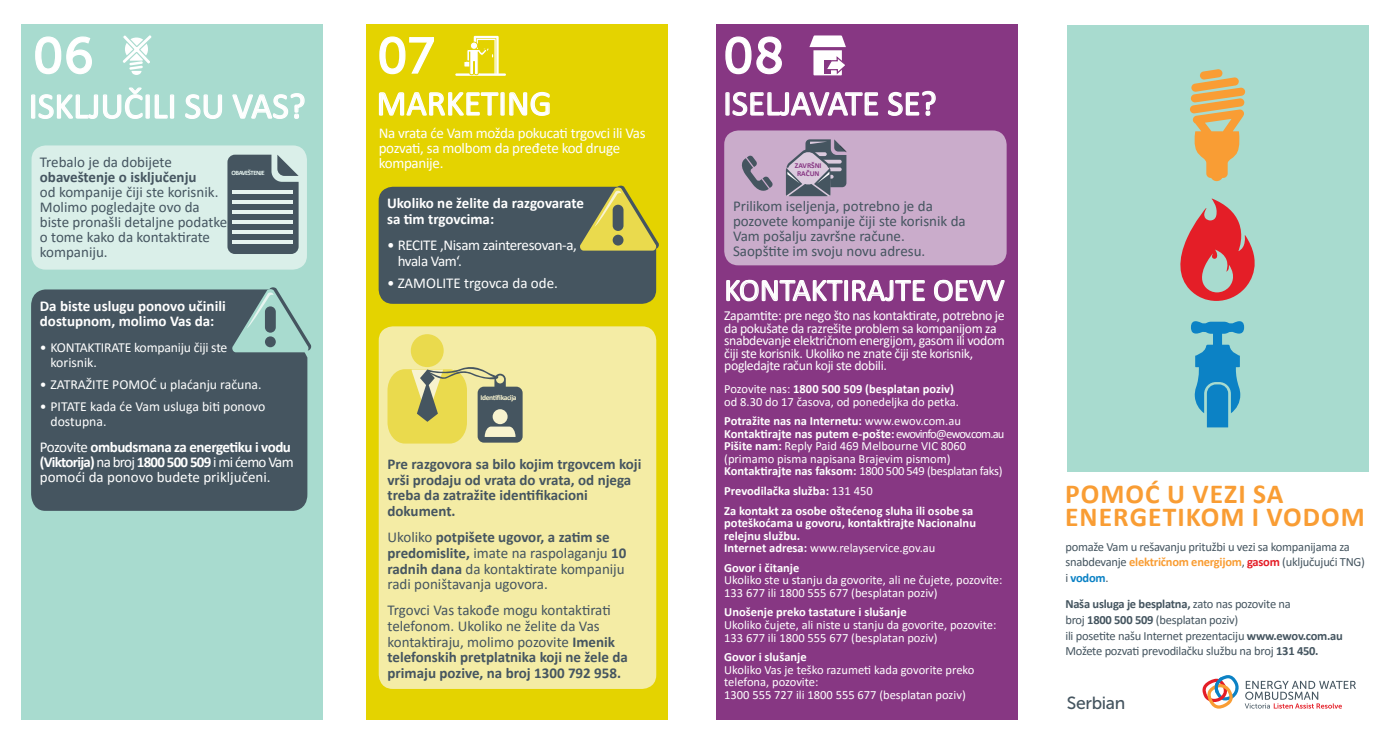
<style>
.page{position:relative;width:1393px;height:745px;background:#fff}
.page>*{position:absolute;margin:0;border:0;box-sizing:border-box;transform-origin:0 0}
.Head__40pt{font:50px "Museo Sans 500";color:#fff}
.HEADER_28pt{font:36.25px "Calibri";color:#fff}
.HEADER_28pt-2{font:35px "Calibri";color:#fff}
.HEADER_28pt-3{font:31.25px "Calibri";color:#fff}
.Cover__26pt{font:700 27.5px "Calibri";letter-spacing:.04em;color:#f99d34}
.LANGUAGE{font:17.5px "Museo Sans 500";letter-spacing:-.02em;color:#455560}
.Body__12pt_Demi{font:15px/15px "Calibri";color:#455560}
.Body__12pt_Book{font:15px/15.6px "Calibri";color:#455560}
.Body__12pt_Book-2{font:15px/15px "Calibri";letter-spacing:-.005em;color:#fff}
.Intro__12pt{font:15px/15px "Calibri";color:#455560}
.Body__12pt_Demi-2{font:700 15px/15.6px "Calibri";color:#455560}
.Body__12pt_Demi-3{font:700 15px/15px "Calibri";color:#fff}
.Intro__12pt-2{font:15px/15px "Calibri";letter-spacing:-.02em;color:#fff}
.Body__12pt_Book-3{font:15px/15.6px "Calibri";letter-spacing:-.025em;color:#fff}
.Intro__12pt-3{font:13.75px/12.5px "Calibri";letter-spacing:-.025em;color:#fff}
.Intro__12pt-4{font:13.75px/15px "Calibri";color:#fff}
.Body__10pt_Book{font:12.5px/12.5px "Calibri";color:#fff}
.Body__10pt_Book-2{font:12.5px/15.6px "Calibri";letter-spacing:-.02em;color:#455560}
.Body__10pt_Book-3{font:700 12.5px/12.5px "Calibri";color:#fff}
.Body__12pt_Demi-4{font:700 7.5px "Calibri";letter-spacing:-.05em;color:#f8f3cf}
.Body__12pt_Demi-5{font:700 7.5px "Calibri";color:#873783}
.Body__12pt_Demi-6{font:700 6.62px "Calibri";letter-spacing:-.075em;color:#e7f4f0}
.s1{font-weight:700}
.s2{font-weight:400}
.s3{font-weight:700;color:#f99d34}
.s4{font-weight:700;color:#e41e27}
.s5{font-weight:700;color:#0c82c5}
</style>
<div class="page">
<div style="left:21px;top:25px;width:301px;height:694px;background:#a8dbcf"></div>
<div style="left:367px;top:25px;width:301px;height:694px;background:#e4d300"></div>
<div style="left:716px;top:25px;width:301px;height:694px;background:#873783"></div>
<div style="left:1067px;top:25px;width:301px;height:446px;background:#a8dbcf"></div>
<svg style="left:1191px;top:321px;width:53px;height:106px"></svg>
<svg style="left:1180px;top:198px;width:75px;height:103px"></svg>
<svg style="left:1190px;top:69px;width:55px;height:112px"></svg>
<svg style="left:35px;top:36px;width:57px;height:39px"></svg>
<svg style="left:31px;top:87px;width:144px;height:32px"></svg>
<svg style="left:185px;top:94px;width:37px;height:25px"></svg>
<svg style="left:231px;top:24px;width:74px;height:95px"></svg>
<div style="left:31px;top:289px;width:276px;height:221px;background:#455560"></div>
<svg style="left:231px;top:287px;width:81px;height:65px"></svg>
<div style="left:265px;top:306px;width:11px;height:26px;background:#455560;border-radius:5px"></div>
<div style="left:265px;top:336px;width:11px;height:11px;background:#455560;border-radius:50%"></div>
<div style="left:32px;top:145px;width:275px;height:124px;background:#daefe9;border-radius:14px"></div>
<svg style="left:123px;top:35px;width:29px;height:40px"></svg>
<svg style="left:227px;top:154px;width:72px;height:100px;background:#576871"></svg>
<hr style="left:232px;top:190px;width:61px;height:3px;background:#e7f4f0">
<hr style="left:232px;top:200px;width:61px;height:4px;background:#e7f4f0">
<hr style="left:232px;top:210px;width:61px;height:4px;background:#e7f4f0">
<hr style="left:232px;top:220px;width:61px;height:4px;background:#e7f4f0">
<hr style="left:232px;top:230px;width:61px;height:4px;background:#e7f4f0">
<hr style="left:232px;top:240px;width:61px;height:4px;background:#e7f4f0">
<svg style="left:379px;top:36px;width:55px;height:39px"></svg>
<svg style="left:455px;top:36px;width:51px;height:40px"></svg>
<div style="left:470px;top:42px;width:7px;height:7px;background:#fff;border-radius:50%"></div>
<div style="left:470px;top:42px;width:8px;height:8px;border:1px solid #e4d300;border-radius:50%"></div>
<svg style="left:378px;top:91px;width:172px;height:25px"></svg>
<svg style="left:379px;top:185px;width:280px;height:118px;background:#58645a"></svg>
<div style="left:612px;top:204px;width:11px;height:27px;background:#455560;border-radius:5px"></div>
<div style="left:612px;top:234px;width:11px;height:11px;background:#455560;border-radius:50%"></div>
<div style="left:379px;top:326px;width:277px;height:362px;background:#f4eca5;border-radius:14px"></div>
<div style="left:411px;top:334px;width:33px;height:33px;background:#eada4d;border-radius:50%"></div>
<svg style="left:387px;top:363px;width:135px;height:80px"></svg>
<svg style="left:726px;top:279px;width:199px;height:23px"></svg>
<svg style="left:933px;top:279px;width:72px;height:23px"></svg>
<div style="left:724px;top:130px;width:282px;height:135px;background:#caaccb;border-radius:14px"></div>
<svg style="left:725px;top:36px;width:57px;height:39px"></svg>
<svg style="left:809px;top:35px;width:37px;height:41px"></svg>
<svg style="left:725px;top:91px;width:154px;height:25px"></svg>
<svg style="left:887px;top:24px;width:49px;height:92px"></svg>
<svg style="left:741px;top:155px;width:32px;height:36px"></svg>
<svg style="left:786px;top:139px;width:60px;height:57px"></svg>
<svg style="left:1202px;top:675px;width:154px;height:33px"></svg>
<p class="Head__40pt" style="left:33px;top:28px;width:63px">06</p>
<p class="HEADER_28pt" style="left:29px;top:81px;width:278px">ISKLJUČILI SU VAS?</p>
<p class="Body__12pt_Demi" style="left:40px;top:154px;width:189px">Trebalo je da dobijete <span class="s1">obaveštenje o isključenju<br></span>od kompanije čiji ste korisnik.<br>Molimo pogledajte ovo da biste pronašli detaljne podatke o tome kako da kontaktirate kompaniju.</p>
<p class="Body__12pt_Demi-6" style="left:232px;top:167px;width:35px">OBAVEŠTENJE</p>
<p class="Body__12pt_Demi-3" style="left:40px;top:298px;width:187px">Da biste uslugu ponovo učinili dostupnom, molimo Vas da:</p>
<p class="Intro__12pt-3" style="left:50px;top:339px;width:178px;line-height:15px;text-indent:-11px">• KONTAKTIRATE kompaniju čiji ste korisnik.</p>
<p class="Intro__12pt-4" style="left:40px;top:376px;width:223px">• ZATRAŽITE POMOĆ u plaćanju računa.</p>
<p class="Intro__12pt-4" style="left:50px;top:398px;width:216px;text-indent:-11px">• PITATE kada će Vam usluga biti ponovo dostupna.</p>
<p class="Body__12pt_Book-2" style="left:40px;top:438px;width:255px">Pozovite <span class="s1">ombudsmana za energetiku i vodu (Viktorija)</span> na broj <span class="s1">1800 500 509</span> i mi ćemo Vam pomoći da ponovo budete priključeni.</p>
<p class="Head__40pt" style="left:377px;top:28px;width:59px">07</p>
<p class="HEADER_28pt-2" style="left:376px;top:79px;width:177px">MARKETING</p>
<p class="Intro__12pt-2" style="left:379px;top:125px;width:268px">Na vrata će Vam možda pokucati trgovci ili Vas pozvati, sa molbom da pređete kod druge kompanije.</p>
<p class="Body__12pt_Demi-3" style="left:387px;top:195px;width:199px;line-height:15.6px">Ukoliko ne želite da razgovarate sa tim trgovcima:</p>
<p class="Body__12pt_Book-3" style="left:398px;top:237px;width:181px;text-indent:-11px">• RECITE ‚Nisam zainteresovan-a, hvala Vam‘.</p>
<p class="Body__12pt_Book-2" style="left:387px;top:275px;width:172px">• ZAMOLITE trgovca da ode.</p>
<p class="Body__12pt_Demi-4" style="left:480px;top:392px;width:37px">Identifikacija</p>
<p class="Body__12pt_Demi-2" style="left:387px;top:455px;width:255px">Pre razgovora sa bilo kojim trgovcem koji vrši prodaju od vrata do vrata, od njega treba da zatražite identifikacioni dokument.</p>
<p class="Body__12pt_Demi" style="left:387px;top:528px;width:240px;line-height:15.6px">Ukoliko <span class="s1">potpišete ugovor, a zatim se predomislite,</span> imate na raspolaganju <span class="s1">10 radnih dana</span> da kontaktirate kompaniju radi poništavanja ugovora.</p>
<p class="Body__12pt_Book" style="left:387px;top:602px;width:242px">Trgovci Vas takođe mogu kontaktirati telefonom. Ukoliko ne želite da Vas kontaktiraju, molimo pozovite <span class="s1">Imenik telefonskih pretplatnika koji ne žele da primaju pozive, na broj 1300 792 958.</span></p>
<p class="Head__40pt" style="left:723px;top:28px;width:63px">08</p>
<p class="HEADER_28pt-2" style="left:723px;top:79px;width:215px">ISELJAVATE SE?</p>
<p class="Body__12pt_Demi-5" style="left:795px;top:160px;width:28px">ZAVRŠNI</p>
<p class="Body__12pt_Demi-5" style="left:797px;top:168px;width:24px">RAČUN</p>
<p class="Intro__12pt" style="left:733px;top:198px;width:234px">Prilikom iseljenja, potrebno je da pozovete kompanije čiji ste korisnik da<br>Vam pošalju završne račune.</p>
<p class="Intro__12pt" style="left:733px;top:243px;width:194px">Saopštite im svoju novu adresu.</p>
<p class="HEADER_28pt-3" style="left:724px;top:268px;width:282px">KONTAKTIRAJTE OEVV</p>
<p class="Intro__12pt-3" style="left:724px;top:308px;width:282px">Zapamtite: pre nego što nas kontaktirate, potrebno je da pokušate da razrešite problem sa kompanijom za snabdevanje električnom energijom, gasom ili vodom čiji ste korisnik. Ukoliko ne znate čiji ste korisnik, pogledajte račun koji ste dobili.</p>
<p class="Body__10pt_Book" style="left:724px;top:382px;width:236px">Pozovite nas: <span class="s1">1800 500 509 (besplatan poziv) </span>od 8.30 do 17 časova, od ponedeljka do petka.</p>
<p class="Body__10pt_Book" style="left:724px;top:414px;width:282px"><span class="s1">Potražite nas na Internetu:</span> www.ewov.com.au <span class="s1">Kontaktirajte nas putem e-pošte:</span> ewovinfo@ewov.com.au <span class="s1">Pišite nam:</span> Reply Paid 469 Melbourne VIC 8060 (primamo pisma napisana Brajevim pismom)<br><span class="s1">Kontaktirajte nas faksom:</span> 1800 500 549 (besplatan faks)</p>
<p class="Body__10pt_Book-3" style="left:724px;top:484px;width:150px">Prevodilačka služba: <span class="s2">131 450</span></p>
<p class="Body__10pt_Book-3" style="left:724px;top:503px;width:253px">Za kontakt za osobe oštećenog sluha ili osobe sa poteškoćama u govoru, kontaktirajte Nacionalnu relejnu službu.<br>Internet adresa: <span class="s2">www.relayservice.gov.au</span></p>
<p class="Body__10pt_Book-3" style="left:724px;top:560px;width:77px">Govor i čitanje</p>
<p class="Body__10pt_Book" style="left:724px;top:573px;width:280px">Ukoliko ste u stanju da govorite, ali ne čujete, pozovite:</p>
<p class="Body__10pt_Book" style="left:724px;top:585px;width:215px">133 677 ili 1800 555 677 (besplatan poziv)</p>
<p class="Body__10pt_Book-3" style="left:724px;top:605px;width:184px">Unošenje preko tastature i slušanje</p>
<p class="Body__10pt_Book" style="left:724px;top:617px;width:274px">Ukoliko čujete, ali niste u stanju da govorite, pozovite:</p>
<p class="Body__10pt_Book" style="left:724px;top:630px;width:215px">133 677 ili 1800 555 677 (besplatan poziv)</p>
<p class="Body__10pt_Book" style="left:724px;top:650px;width:252px"><span class="s1">Govor i slušanje<br></span>Ukoliko Vas je teško razumeti kada govorite preko telefona, pozovite:<br>1300 555 727 ili 1800 555 677 (besplatan poziv)</p>
<p class="Cover__26pt" style="left:1065px;top:474px;width:220px">POMOĆ U VEZI SA</p>
<p class="Cover__26pt" style="left:1065px;top:496px;width:301px">ENERGETIKOM I VODOM</p>
<p class="Body__10pt_Book-2" style="left:1065px;top:538px;width:301px">pomaže Vam u rešavanju pritužbi u vezi sa kompanijama za snabdevanje <span class="s3">električnom energijom</span>, <span class="s4">gasom</span> (uključujući TNG) i <span class="s5">vodom</span>.</p>
<p class="Body__10pt_Book-2" style="left:1065px;top:595px;width:227px"><span class="s1">Naša usluga je besplatna,</span> zato nas pozovite na broj <span class="s1">1800 500 509</span> (besplatan poziv)</p>
<p class="Body__10pt_Book-2" style="left:1065px;top:627px;width:279px">ili posetite našu Internet prezentaciju <span class="s1">www.ewov.com.au<br></span>Možete pozvati prevodilačku službu na broj <span class="s1">131 450.</span></p>
<p class="LANGUAGE" style="left:1067px;top:693px;width:60px">Serbian</p>
</div>
